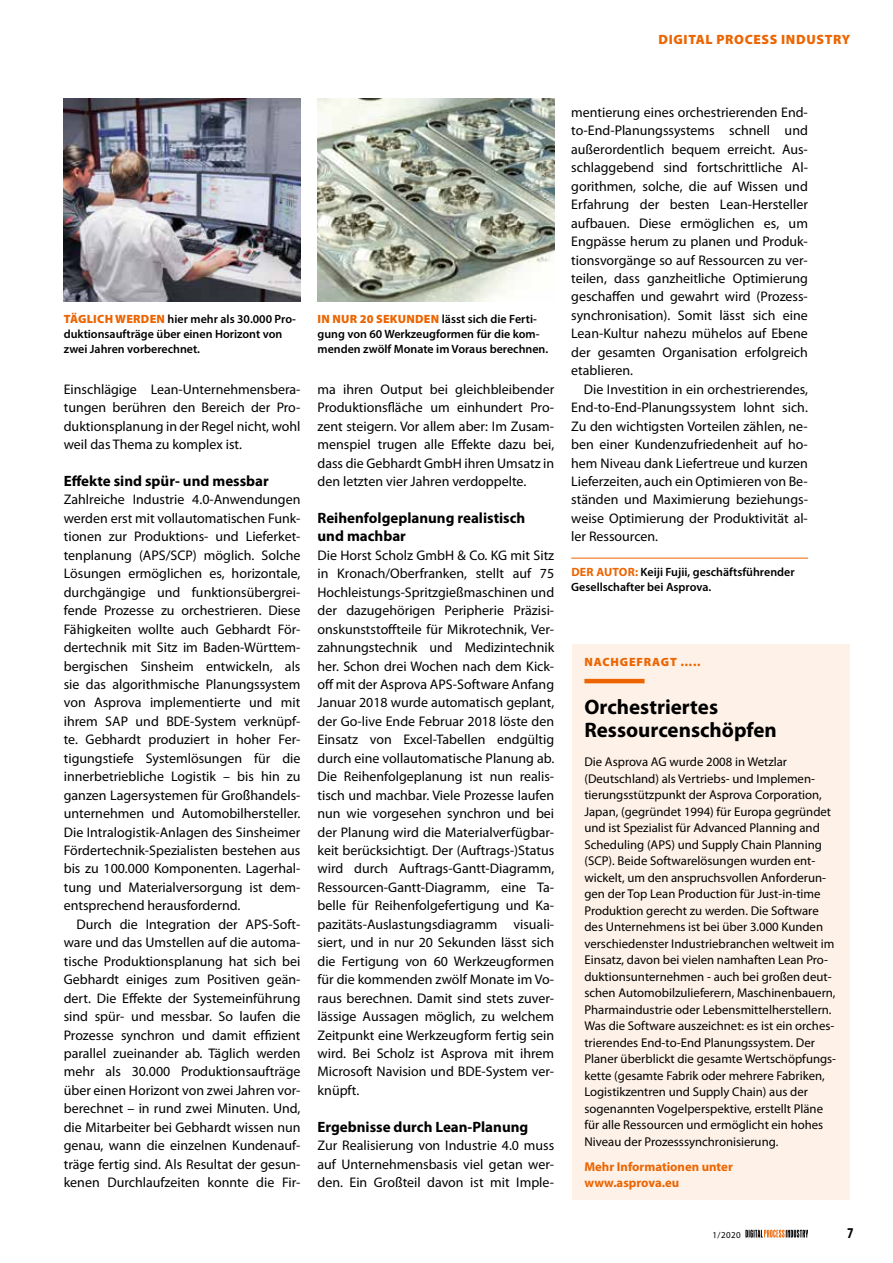
<style>
.page{position:relative;width:893px;height:1263px;background:#fff}
.page>*{position:absolute;margin:0;border:0;box-sizing:border-box;transform-origin:0 0}
.t1{font:700 21px/22.5px "Myriad Pro";color:#000}
.t2{font:700 15px/18.5px "Myriad Pro";color:#000}
.t3{font:700 condensed 15px "Myriad Pro";color:#000}
.t4{font:13.95px/18.5px "Myriad Pro";color:#000;text-align:justify}
.t5{font:900 13.5px "Myriad Pro";letter-spacing:.05em;color:#ec6502}
.t6{font:12.75px/16.5px "Myriad Pro";color:#000}
.t7{font:700 12.75px/16.5px "Myriad Pro";color:#ec6502}
.t8{font:600 12px/15px "Myriad Pro";color:#000}
.t9{font:900 12px "Myriad Pro";letter-spacing:.07em;color:#ec6502}
.t10{font:9px "Myriad Pro";color:#000}
.s1{font-weight:900;color:#ec6502}
.s2{font-weight:700;color:#ec6502}
</style>
<div class="page">
<svg style="left:745px;top:1230px;width:63px;height:7px"></svg>
<hr style="left:571px;top:558px;width:237px;height:1px;background:#ec6502">
<img style="left:64px;top:98px;width:236px;height:203px">
<img style="left:317px;top:98px;width:237px;height:203px">
<div style="left:572px;top:644px;width:277px;height:556px;background:#fef1e7"></div>
<hr style="left:584px;top:679px;width:60px;height:4px;background:#ec6502">
<p class="t5" style="left:658px;top:31px;width:193px">DIGITAL PROCESS INDUSTRY</p>
<p class="t8" style="left:64px;top:311px;width:234px"><span class="s1">TÄGLICH WERDEN</span> hier mehr als 30.000 Pro&shy;duktionsaufträge über einen Horizont von zwei Jahren vorberechnet.</p>
<p class="t8" style="left:317px;top:311px;width:232px"><span class="s1">IN NUR 20 SEKUNDEN</span> lässt sich die Ferti&shy;gung von 60 Werkzeugformen für die kom&shy;menden zwölf Monate im Voraus berechnen.</p>
<p class="t4" style="left:64px;top:380px;width:238px">Einschlägige Lean-Unternehmensbera&shy;tungen berühren den Bereich der Pro&shy;duktionsplanung in der Regel nicht, wohl weil das Thema zu komplex ist.</p>
<p class="t2" style="left:64px;top:471px;width:207px">Effekte sind spür- und messbar</p>
<p class="t4" style="left:64px;top:490px;width:238px">Zahlreiche Industrie 4.0-Anwendungen werden erst mit vollautomatischen Funk&shy;tionen zur Produktions- und Lieferket&shy;tenplanung (APS/SCP) möglich. Solche Lösungen ermöglichen es, horizontale, durchgängige und funktionsübergrei&shy;fende Prozesse zu orchestrieren. Diese Fähigkeiten wollte auch Gebhardt För&shy;dertechnik mit Sitz im Baden-Württem&shy;bergischen Sinsheim entwickeln, als sie das algorithmische Planungssystem von Asprova implementierte und mit ihrem SAP und BDE-System verknüpf&shy;te. Gebhardt produziert in hoher Fer&shy;tigungstiefe Systemlösungen für die innerbetriebliche Logistik – bis hin zu ganzen Lagersystemen für Großhandels&shy;unternehmen und Automobilhersteller.<br>Die Intralogistik-Anlagen des Sinsheimer Fördertechnik-Spezialisten bestehen aus bis zu 100.000 Komponenten. Lagerhal&shy;tung und Materialversorgung ist dem&shy;entsprechend herausfordernd.</p>
<p class="t4" style="left:64px;top:915px;width:238px;text-indent:13px">Durch die Integration der APS-Soft&shy;ware und das Umstellen auf die automa&shy;tische Produktionsplanung hat sich bei Gebhardt einiges zum Positiven geän&shy;dert. Die Effekte der Systemeinführung sind spür- und messbar. So laufen die Prozesse synchron und damit effizient parallel zueinander ab. Täglich werden mehr als 30.000 Produktionsaufträge über einen Horizont von zwei Jahren vor&shy;berechnet – in rund zwei Minuten. Und, die Mitarbeiter bei Gebhardt wissen nun genau, wann die einzelnen Kundenauf&shy;träge fertig sind. Als Resultat der gesun&shy;kenen Durchlaufzeiten konnte die Fir-</p>
<p class="t4" style="left:317px;top:380px;width:238px">ma ihren Output bei gleichbleibender Produktionsfläche um einhundert Pro&shy;zent steigern. Vor allem aber: Im Zusam&shy;menspiel trugen alle Effekte dazu bei, dass die Gebhardt GmbH ihren Umsatz in den letzten vier Jahren verdoppelte.</p>
<p class="t2" style="left:317px;top:508px;width:209px">Reihenfolgeplanung realistisch und machbar</p>
<p class="t4" style="left:317px;top:546px;width:238px">Die Horst Scholz GmbH &amp; Co. KG mit Sitz in Kronach/Oberfranken, stellt auf 75<br>Hochleistungs-Spritzgießmaschinen und der dazugehörigen Peripherie Präzisi&shy;onskunststoffteile für Mikrotechnik, Ver&shy;zahnungstechnik und Medizintechnik her. Schon drei Wochen nach dem Kick&shy;off mit der Asprova APS-Software Anfang Januar 2018 wurde automatisch geplant, der Go-live Ende Februar 2018 löste den Einsatz von Excel-Tabellen endgültig durch eine vollautomatische Planung ab.<br>Die Reihenfolgeplanung ist nun realis&shy;tisch und machbar. Viele Prozesse laufen nun wie vorgesehen synchron und bei der Planung wird die Materialverfügbar&shy;keit berücksichtigt. Der (Auftrags-)Status wird durch Auftrags-Gantt-Diagramm, Ressourcen-Gantt-Diagramm, eine Ta&shy;belle für Reihenfolgefertigung und Ka&shy;pazitäts-Auslastungsdiagramm visuali&shy;siert, und in nur 20 Sekunden lässt sich die Fertigung von 60 Werkzeugformen für die kommenden zwölf Monate im Vo&shy;raus berechnen. Damit sind stets zuver&shy;lässige Aussagen möglich, zu welchem Zeitpunkt eine Werkzeugform fertig sein wird. Bei Scholz ist Asprova mit ihrem Microsoft Navision und BDE-System ver&shy;knüpft.</p>
<p class="t2" style="left:317px;top:1117px;width:212px">Ergebnisse durch Lean-Planung</p>
<p class="t4" style="left:317px;top:1136px;width:238px">Zur Realisierung von Industrie 4.0 muss auf Unternehmensbasis viel getan wer&shy;den. Ein Großteil davon ist mit Imple-</p>
<p class="t4" style="left:571px;top:103px;width:238px">mentierung eines orchestrierenden End&shy;to-End-Planungssystems schnell und außerordentlich bequem erreicht. Aus&shy;schlaggebend sind fortschrittliche Al&shy;gorithmen, solche, die auf Wissen und Erfahrung der besten Lean-Hersteller aufbauen. Diese ermöglichen es, um Engpässe herum zu planen und Produk&shy;tionsvorgänge so auf Ressourcen zu ver&shy;teilen, dass ganzheitliche Optimierung geschaffen und gewahrt wird (Prozess&shy;synchronisation). Somit lässt sich eine Lean-Kultur nahezu mühelos auf Ebene der gesamten Organisation erfolgreich etablieren.</p>
<p class="t4" style="left:571px;top:380px;width:238px;text-indent:13px">Die Investition in ein orchestrierendes, End-to-End-Planungssystem lohnt sich.<br>Zu den wichtigsten Vorteilen zählen, ne&shy;ben einer Kundenzufriedenheit auf ho&shy;hem Niveau dank Liefertreue und kurzen Lieferzeiten, auch ein Optimieren von Be&shy;ständen und Maximierung beziehungs&shy;weise Optimierung der Produktivität al&shy;ler Ressourcen.</p>
<p class="t8" style="left:571px;top:563px;width:225px;line-height:15.8px"><span class="s2">DER AUTOR:</span> Keiji Fujii, geschäftsführender<br>Gesellschafter bei Asprova.</p>
<p class="t9" style="left:584px;top:654px;width:117px">NACHGEFRAGT …..</p>
<h1 class="t1" style="left:584px;top:695px;width:194px">Orchestriertes<br>Ressourcenschöpfen</h1>
<p class="t6" style="left:584px;top:753px;width:253px">Die Asprova AG wurde 2008 in Wetzlar (Deutschland) als Vertriebs- und Implemen&shy;tierungsstützpunkt der Asprova Corporation, Japan, (gegründet 1994) für Europa gegründet und ist Spezialist für Advanced Planning and Scheduling (APS) und Supply Chain Planning (SCP). Beide Softwarelösungen wurden ent&shy;wickelt, um den anspruchsvollen Anforderun&shy;gen der Top Lean Production für Just-in-time Produktion gerecht zu werden. Die Software des Unternehmens ist bei über 3.000 Kunden verschiedenster Industriebranchen weltweit im Einsatz, davon bei vielen namhaften Lean Pro&shy;duktionsunternehmen - auch bei großen deut&shy;schen Automobilzulieferern, Maschinenbauern, Pharmaindustrie oder Lebensmittelherstellern.<br>Was die Software auszeichnet: es ist ein orches&shy;trierendes End-to-End Planungssystem. Der Planer überblickt die gesamte Wertschöpfungs&shy;kette (gesamte Fabrik oder mehrere Fabriken, Logistikzentren und Supply Chain) aus der sogenannten Vogelperspektive, erstellt Pläne für alle Ressourcen und ermöglicht ein hohes Niveau der Prozesssynchronisierung.</p>
<p class="t7" style="left:584px;top:1158px;width:150px">Mehr Informationen unter www.asprova.eu</p>
<p class="t10" style="left:712px;top:1229px;width:30px">1/2020</p>
<p class="t3" style="left:847px;top:1223px;width:8px">7</p>
</div>
